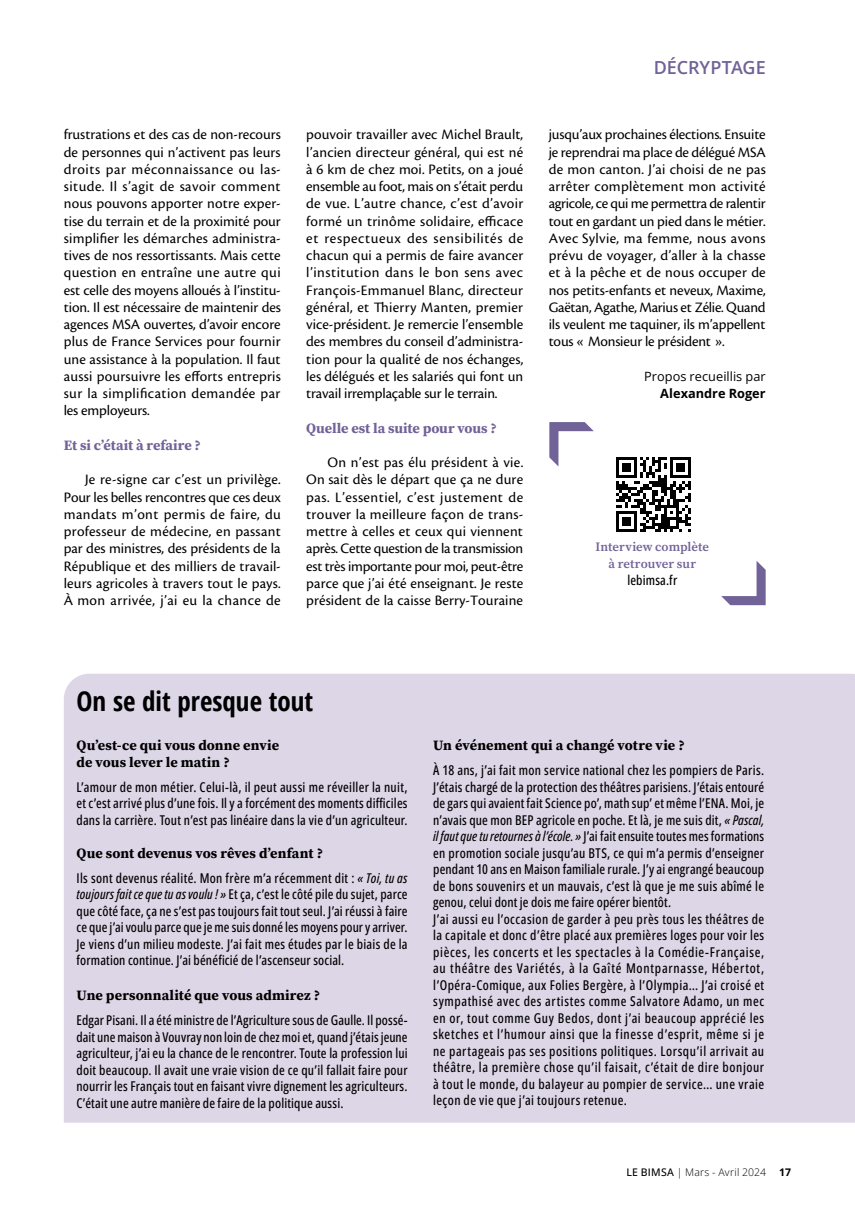
<style>
.page{position:relative;width:855px;height:1212px;background:#fff}
.page>*{position:absolute;margin:0;border:0;box-sizing:border-box;transform-origin:0 0}
.t1{font:700 condensed 27px "Open Sans";color:#000}
.t2{font:600 18px "Open Sans";letter-spacing:-.005em;color:#716298}
.t3{font:15px/17.2px "Cronos Pro";letter-spacing:.005em;color:#000;text-align:justify}
.t4{font:700 14.25px/16.5px "Source Serif 4";letter-spacing:.005em;color:#000}
.t5{font:700 14.25px "Source Serif 4";letter-spacing:-.005em;color:#716298}
.t6{font:500 13.5px/16.5px "Open Sans Condensed";letter-spacing:.03em;color:#000;text-align:justify}
.t7{font:500 13.5px "Open Sans Condensed";letter-spacing:.01em;color:#000}
.t8{font:600 12.75px/17.2px "Source Serif 4";letter-spacing:.005em;color:#716298;text-align:center}
.t9{font:12.75px "Open Sans";letter-spacing:.005em;color:#000}
.t10{font:700 12.75px "Open Sans";letter-spacing:.005em;color:#000}
.t11{font:300 10.5px "Open Sans";letter-spacing:.02em;color:#000}
.t12{font:700 10.5px "Open Sans";color:#000}
.s1{font-style:italic}
.s2{font-weight:500}
</style>
<div class="page">
<div style="left:64px;top:674px;width:791px;height:449px;background:#ddd6e7"></div>
<svg style="left:616px;top:457px;width:74px;height:75px"></svg>
<svg style="left:721px;top:561px;width:44px;height:44px"></svg>
<svg style="left:549px;top:422px;width:45px;height:44px"></svg>
<p class="t3" style="left:64px;top:126px;width:218px">frustrations et des cas de non- recours de personnes qui n’activent pas leurs droits par méconnaissance ou las&shy;situde. Il s’agit de savoir comment nous pouvons apporter notre exper&shy;tise du terrain et de la proximité pour simplifier les démarches administra&shy;tives de nos ressortissants. Mais cette question en entraîne une autre qui est celle des moyens alloués à l’institu&shy;tion. Il est nécessaire de maintenir des agences MSA ouvertes, d’avoir encore plus de France Services pour fournir une assistance à la population. Il faut aussi poursuivre les efforts entrepris sur la simplification demandée par les employeurs.</p>
<p class="t5" style="left:64px;top:435px;width:139px">Et si c’était à refaire ?</p>
<p class="t3" style="left:64px;top:471px;width:219px;text-indent:21px">Je re-signe car c’est un privilège.<br>Pour les belles rencontres que ces deux mandats m’ont permis de faire, du professeur de médecine, en passant par des ministres, des présidents de la République et des milliers de travail&shy;leurs agricoles à travers tout le pays.<br>À mon arrivée, j’ai eu la chance de</p>
<p class="t3" style="left:306px;top:126px;width:219px">pouvoir travailler avec Michel Brault, l’ancien directeur général, qui est né à 6 km de chez moi. Petits, on a joué ensemble au foot, mais on s’était perdu de vue. L’autre chance, c’est d’avoir formé un trinôme solidaire, efficace et respectueux des sensibilités de chacun qui a permis de faire avancer l’institution dans le bon sens avec François- Emmanuel Blanc, directeur général, et Thierry Manten, premier vice-président. Je remercie l’ensemble des membres du conseil d’administra&shy;tion pour la qualité de nos échanges, les délégués et les salariés qui font un travail irremplaçable sur le terrain.</p>
<p class="t5" style="left:306px;top:418px;width:192px">Quelle est la suite pour vous ?</p>
<p class="t3" style="left:306px;top:454px;width:218px;text-indent:21px">On n’est pas élu président à vie.<br>On sait dès le départ que ça ne dure pas. L’essentiel, c’est justement de trouver la meilleure façon de trans&shy;mettre à celles et ceux qui viennent après. Cette question de la transmission est très importante pour moi, peut-être parce que j’ai été enseignant. Je reste président de la caisse Berry-Touraine</p>
<h2 class="t2" style="left:654px;top:55px;width:113px">DÉCRYPTAGE</h2>
<p class="t3" style="left:549px;top:126px;width:219px">jusqu’aux prochaines élections. Ensuite je reprendrai ma place de délégué MSA de mon canton. J’ai choisi de ne pas arrêter complètement mon activité agricole, ce qui me permettra de ralentir tout en gardant un pied dans le métier.<br>Avec Sylvie, ma femme, nous avons prévu de voyager, d’aller à la chasse et à la pêche et de nous occuper de nos petits-enfants et neveux, Maxime, Gaëtan, Agathe, Marius et Zélie. Quand ils veulent me taquiner, ils m’appellent tous « Monsieur le président ».</p>
<p class="t9" style="left:644px;top:367px;width:123px">Propos recueillis par</p>
<p class="t10" style="left:660px;top:384px;width:107px">Alexandre Roger</p>
<p class="t8" style="left:595px;top:538px;width:115px">Interview complète à retrouver sur</p>
<p class="t7" style="left:627px;top:570px;width:51px">lebimsa.fr</p>
<h1 class="t1" style="left:77px;top:682px;width:238px">On se dit presque tout</h1>
<p class="t4" style="left:77px;top:737px;width:204px">Qu’est-ce qui vous donne envie de vous lever le matin ?</p>
<p class="t6" style="left:77px;top:778px;width:332px">L’amour de mon métier. Celui-là, il peut aussi me réveiller la nuit, et c’est arrivé plus d’une fois. Il y a forcément des moments difficiles dans la carrière. Tout n’est pas linéaire dans la vie d’un agriculteur.</p>
<p class="t4" style="left:77px;top:844px;width:248px">Que sont devenus vos rêves d’enfant ?</p>
<p class="t6" style="left:77px;top:869px;width:332px">Ils sont devenus réalité. Mon frère m’a récemment dit : <span class="s1">« Toi, tu as toujours faitce quetu asvoulu ! »</span> Et ça, c’est le côté pile du sujet, parce que côté face, ça ne s’est pas toujours fait tout seul. J’ai réussi à faire ce que j’ai voulu parce que je me suis donné les moyens pour y arriver.<br>Je viens d’un milieu modeste. J’ai fait mes études par le biais de la formation continue. J’ai bénéficié de l’ascenseur social.</p>
<p class="t4" style="left:77px;top:987px;width:245px">Une personnalité que vous admirez ?</p>
<p class="t6" style="left:77px;top:1012px;width:332px">Edgar Pisani. Il a été ministre de l’Agriculture sous de Gaulle. Il possé&shy;dait une maison à Vouvray non loin de chez moi et, quand j’étais jeune agriculteur, j’ai eu la chance de le rencontrer. Toute la profession lui doit beaucoup. Il avait une vraie vision de ce qu’il fallait faire pour nourrir les Français tout en faisant vivre dignement les agriculteurs.<br>C’était une autre manière de faire de la politique aussi.</p>
<p class="t4" style="left:433px;top:737px;width:253px">Un événement qui a changé votre vie ?</p>
<p class="t6" style="left:433px;top:762px;width:333px;text-align:left">À 18 ans, j’ai fait mon service national chez les pompiers de Paris.<br>J’étais chargé de la protection des théâtres parisiens. J’étais entouré de gars qui avaient fait Science po’, math sup’ et même l’ENA. Moi, je n’avais que mon BEP agricole en poche. Et là, je me suis dit, <span class="s1">« Pascal, il faut quetu retournes à l’école. »</span> J’ai fait ensuite toutes mes formations en promotion sociale jusqu’au BTS, ce qui m’a permis d’enseigner pendant 10 ans en Maison familiale rurale. J’y ai engrangé beaucoup de bons souvenirs et un mauvais, c’est là que je me suis abîmé le genou, celui dont je dois me faire opérer bientôt.<br>J’ai aussi eu l’occasion de garder à peu près tous les théâtres de la capitale et donc d’être placé aux premières loges pour voir les pièces, les concerts et les spectacles à la Comédie-Française, au théâtre des Variétés, à la Gaîté Montparnasse, Hébertot, l’Opéra-Comique, aux Folies Bergère, à l’Olympia… J’ai croisé et sympathisé avec des artistes comme Salvatore Adamo, un mec en or, tout comme Guy Bedos, dont j’ai beaucoup apprécié les sketches et l’humour ainsi que la finesse d’esprit, même si je ne partageais pas ses positions politiques. Lorsqu’il arrivait au théâtre, la première chose qu’il faisait, c’était de dire bonjour à tout le monde, du balayeur au pompier de service… une vraie leçon de vie que j’ai toujours retenue.</p>
<p class="t11" style="left:626px;top:1165px;width:141px"><span class="s2">LE BIMSA</span> | Mars - Avril 2024</p>
<p class="t12" style="left:779px;top:1165px;width:13px">17</p>
</div>
